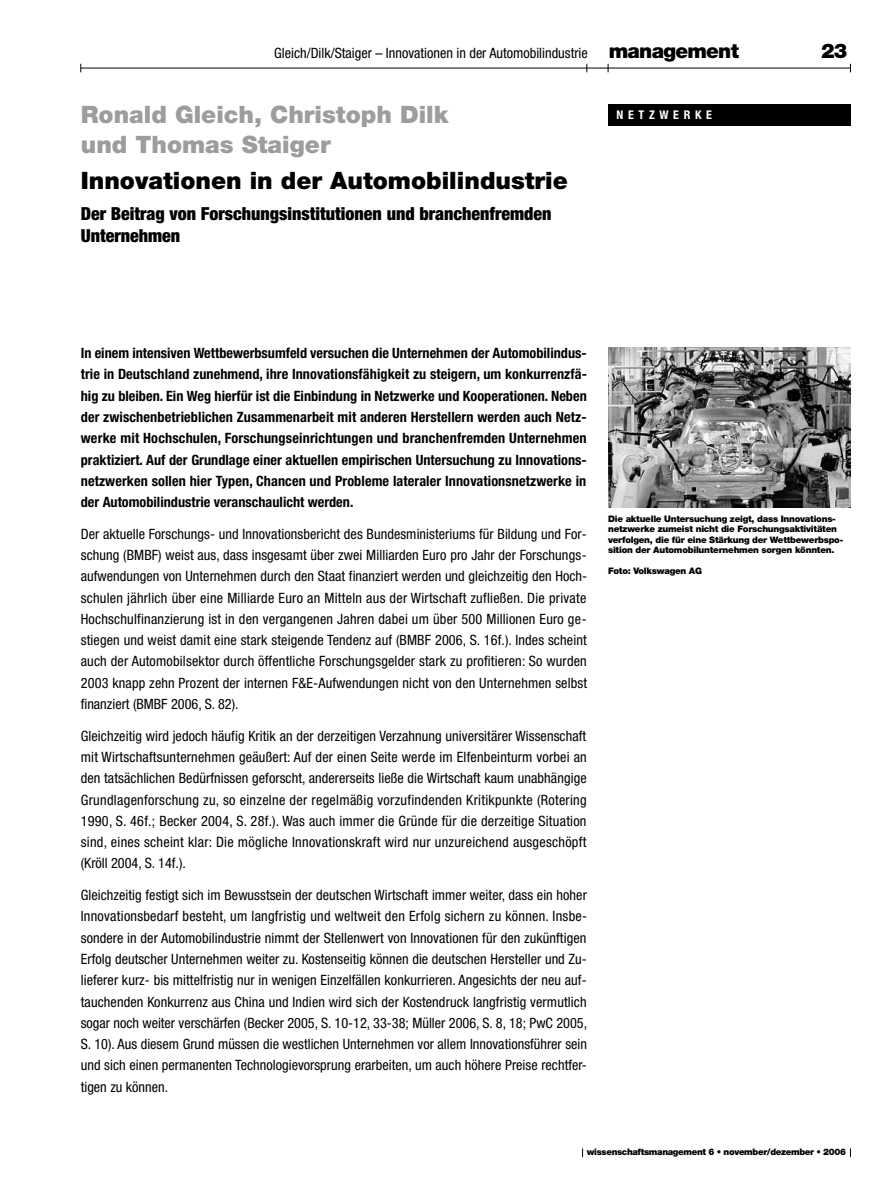
<style>
.page{position:relative;width:893px;height:1191px;background:#fff}
.page>*{position:absolute;margin:0;border:0;box-sizing:border-box;transform-origin:0 0}
.t1{font:900 24px/30.3px "Helvetica Neue";color:#9b9d9f}
.t2{font:900 24px "Helvetica Neue";color:#000}
.t3{font:900 20.25px "Helvetica Neue";color:#000}
.t4{font:900 condensed 18px/21.3px "Helvetica Neue";color:#000}
.t5{font:condensed 14.25px/21.3px "Helvetica Neue";color:#000;text-align:justify}
.t6{font:700 condensed 14.25px/21.3px "Helvetica Neue";color:#000;text-align:justify}
.t7{font:700 condensed 12px "Helvetica Neue";color:#fff}
.t8{font:900 9px/10.5px "Helvetica Neue";letter-spacing:-.025em;color:#000}
.s1{font-weight:900;font-stretch:normal;font-size:20.25px}
</style>
<div class="page">
<hr style="left:81px;top:68px;width:769px;height:1px;background:#000">
<div style="left:608px;top:104px;width:242px;height:21px;background:#000"></div>
<img style="left:608px;top:347px;width:242px;height:160px">
<p class="t5" style="left:274px;top:42px;width:466px">Gleich/Dilk/Staiger – Innovationen in der Automobilindustrie <span class="s1">management</span></p>
<h2 class="t3" style="left:821px;top:39px;width:28px">23</h2>
<h1 class="t1" style="left:81px;top:99px;width:369px">Ronald Gleich, Christoph Dilk und Thomas Staiger</h1>
<h1 class="t2" style="left:81px;top:166px;width:489px">Innovationen in der Automobilindustrie</h1>
<p class="t4" style="left:81px;top:203px;width:472px">Der Beitrag von Forschungsinstitutionen und branchenfremden<br>Unternehmen</p>
<p class="t7" style="left:617px;top:108px;width:12px">netzwe</p>
<p class="t7" style="left:684px;top:108px;width:21px">r ke</p>
<p class="t6" style="left:81px;top:342px;width:508px">In einem intensiven Wettbewerbsumfeld versuchen die Unternehmen der Automobilindus&shy;trie in Deutschland zunehmend, ihre Innovationsfähigkeit zu steigern, um konkurrenzfä&shy;hig zu bleiben. Ein Weg hierfür ist die Einbindung in Netzwerke und Kooperationen. Neben der zwischenbetrieblichen Zusammenarbeit mit anderen Herstellern werden auch Netz&shy;werke mit Hochschulen, Forschungseinrichtungen und branchenfremden Unternehmen praktiziert. Auf der Grundlage einer aktuellen empirischen Untersuchung zu Innovations&shy;netzwerken sollen hier Typen, Chancen und Probleme lateraler Innovationsnetzwerke in der Automobilindustrie veranschaulicht werden.</p>
<p class="t5" style="left:81px;top:523px;width:508px">Der aktuelle Forschungs- und Innovationsbericht des Bundesministeriums für Bildung und For&shy;schung (BMBF) weist aus, dass insgesamt über zwei Milliarden Euro pro Jahr der Forschungs&shy;aufwendungen von Unternehmen durch den Staat finanziert werden und gleichzeitig den Hoch&shy;schulen jährlich über eine Milliarde Euro an Mitteln aus der Wirtschaft zufließen. Die private Hochschulfinanzierung ist in den vergangenen Jahren dabei um über 500 Millionen Euro ge&shy;stiegen und weist damit eine stark steigende Tendenz auf (BMBF 2006, S. 16f.). Indes scheint auch der Automobilsektor durch öffentliche Forschungsgelder stark zu profitieren: So wurden 2003 knapp zehn Prozent der internen F&amp;E-Aufwendungen nicht von den Unternehmen selbst finanziert (BMBF 2006, S. 82).</p>
<p class="t5" style="left:81px;top:725px;width:508px">Gleichzeitig wird jedoch häufig Kritik an der derzeitigen Verzahnung universitärer Wissenschaft mit Wirtschaftsunternehmen geäußert: Auf der einen Seite werde im Elfenbeinturm vorbei an den tatsächlichen Bedürfnissen geforscht, andererseits ließe die Wirtschaft kaum unabhängige Grundlagenforschung zu, so einzelne der regelmäßig vorzufindenden Kritikpunkte (Rotering 1990, S. 46f.; Becker 2004, S. 28f.). Was auch immer die Gründe für die derzeitige Situation sind, eines scheint klar: Die mögliche Innovationskraft wird nur unzureichend ausgeschöpft (Kröll 2004, S. 14f.).</p>
<p class="t5" style="left:81px;top:884px;width:508px">Gleichzeitig festigt sich im Bewusstsein der deutschen Wirtschaft immer weiter, dass ein hoher Innovationsbedarf besteht, um langfristig und weltweit den Erfolg sichern zu können. Insbe&shy;sondere in der Automobilindustrie nimmt der Stellenwert von Innovationen für den zukünftigen Erfolg deutscher Unternehmen weiter zu. Kostenseitig können die deutschen Hersteller und Zu&shy;lieferer kurz- bis mittelfristig nur in wenigen Einzelfällen konkurrieren. Angesichts der neu auf&shy;tauchenden Konkurrenz aus China und Indien wird sich der Kostendruck langfristig vermutlich sogar noch weiter verschärfen (Becker 2005, S. 10-12, 33-38; Müller 2006, S. 8, 18; PwC 2005, S. 10). Aus diesem Grund müssen die westlichen Unternehmen vor allem Innovationsführer sein und sich einen permanenten Technologievorsprung erarbeiten, um auch höhere Preise rechtfer&shy;tigen zu können.</p>
<p class="t8" style="left:608px;top:513px;width:237px">Die aktuelle Untersuchung zeigt, dass Innovations&shy;netzwerke zumeist nicht die Forschungsaktivitäten verfolgen, die für eine Stärkung der Wettbewerbspo&shy;sition der Automobilunternehmen sorgen könnten.</p>
<p class="t8" style="left:608px;top:566px;width:96px">Foto: Volkswagen AG</p>
<p class="t8" style="left:587px;top:1146px;width:261px">wissenschaftsmanagement 6 • november/dezember • 2006</p>
</div>
